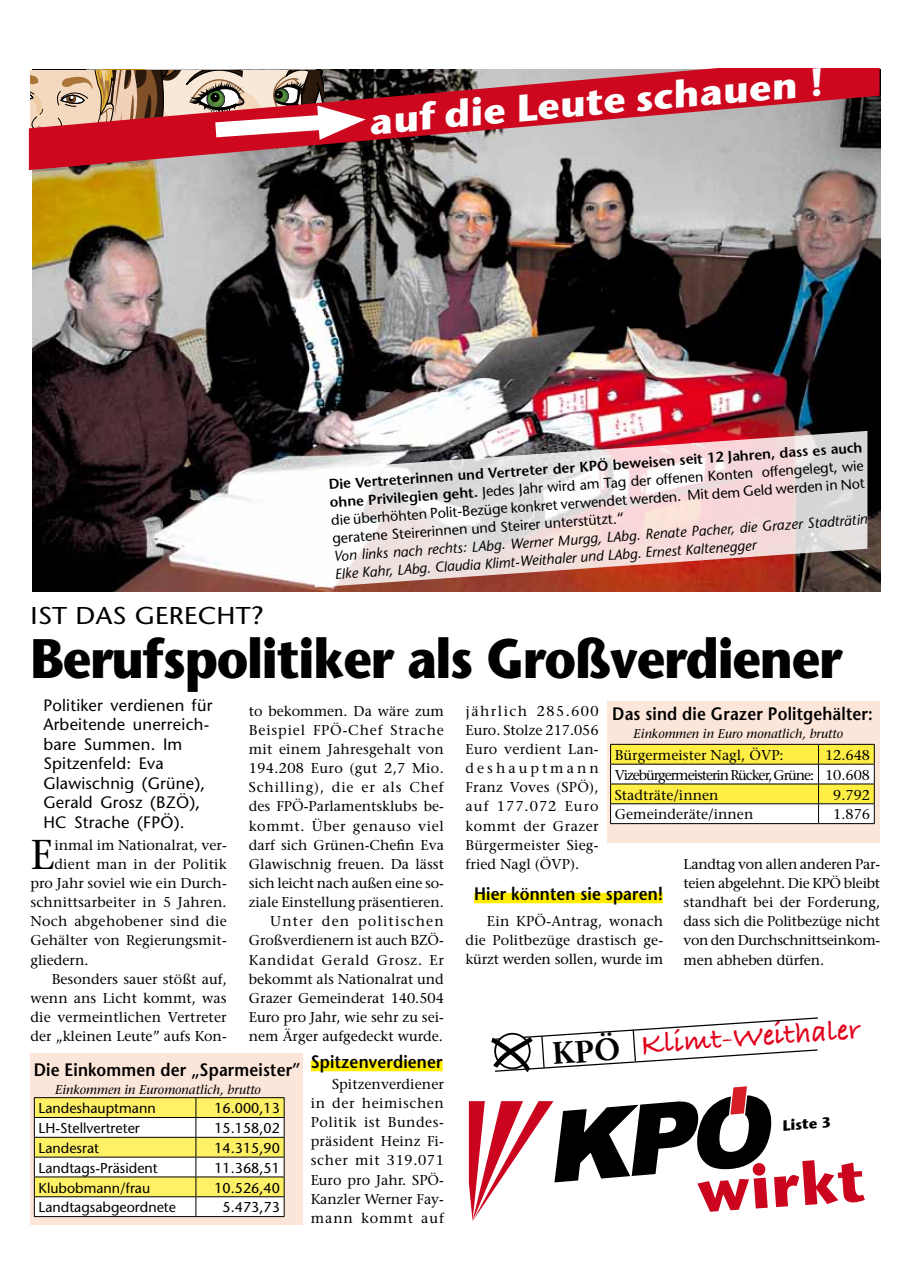
<style>
.page{position:relative;width:910px;height:1276px;background:#fff}
.page>*{position:absolute;margin:0;border:0;box-sizing:border-box;transform-origin:0 0}
.t1{font:700 60.15px "Stone Sans ITC";color:#cc051f}
.t2{font:700 55.5px "Stone Sans";letter-spacing:-.025em;color:#000;scale:.9 1}
.t3{font:41.55px "Stone Serif";color:#000}
.t4{font:700 37.95px "Stone Sans ITC";color:#fff}
.t5{font:30.45px "Bradley Hand ITCTT Bold";color:#e2001a}
.t6{font:24.3px "Stone Sans";letter-spacing:.01em;color:#000;scale:1.11 1}
.t7{font:600 18px "Stone Sans";letter-spacing:.01em;color:#000;scale:.9 1}
.t8{font:16.5px/19.5px "Stone Sans";letter-spacing:.015em;color:#000}
.t9{font:700 14.85px "Stone Sans ITC";color:#000}
.t10{font:14.25px/19.2px "Stone Serif";color:#000;text-align:justify}
.t11{font:14.25px/18px "Stone Sans";color:#000;text-align:justify}
.t12{font:italic 14.25px/18px "Stone Sans";color:#000}
.t13{font:14.25px "Stone Serif";letter-spacing:.025em;color:#000}
.t14{font:italic 12.75px "Stone Serif";color:#000}
.s1{font-weight:600}
.s2{font-family:"Adobe Caslon";font-weight:700;color:#000}
</style>
<div class="page">
<img style="left:32px;top:170px;width:848px;height:421px">
<svg style="left:29px;top:68px;width:851px;height:102px;background:#ac5f67"></svg>
<svg style="left:469px;top:1086px;width:303px;height:135px"></svg>
<div style="left:311px;top:1060px;width:132px;height:11px;background:#ffed00"></div>
<div style="left:474px;top:893px;width:189px;height:10px;background:#ffed00"></div>
<div style="left:30px;top:1053px;width:272px;height:172px;background:#fce5d9"></div>
<svg style="left:34px;top:1097px;width:251px;height:119px;background:#efe8a7"></svg>
<hr style="left:34px;top:1216px;width:162px;height:1px;background:#000">
<hr style="left:196px;top:1216px;width:89px;height:1px;background:#000">
<svg style="left:315px;top:431px;width:552px;height:156px"></svg>
<svg style="left:491px;top:1017px;width:327px;height:55px"></svg>
<svg style="left:31px;top:70px;width:335px;height:76px;background:#bd716c"></svg>
<div style="left:607px;top:701px;width:272px;height:141px;background:#fce5d9"></div>
<svg style="left:610px;top:744px;width:265px;height:79px;background:#eee697"></svg>
<hr style="left:610px;top:823px;width:208px;height:1px;background:#000">
<hr style="left:818px;top:823px;width:57px;height:1px;background:#000">
<h3 class="t4" style="left:366px;top:88px;width:459px;rotate:-5deg">auf die Leute schauen !</h3>
<p class="t11" style="left:328px;top:475px;width:537px;rotate:-4deg"><span class="s1">Die Vertreterinnen und Vertreter der KPÖ beweisen seit 12 Jahren, dass es auch ohne Privilegien geht.</span> Jedes Jahr wird am Tag der offenen Konten offengelegt, wie die überhöhten Polit-Bezüge konkret verwendet werden. Mit dem Geld werden in Not geratene Steirerinnen und Steirer unterstützt.“</p>
<p class="t12" style="left:333px;top:547px;width:536px;rotate:-4deg">Von links nach rechts: LAbg. Werner Murgg, LAbg. Renate Pacher, die Grazer Stadträtin<br>Elke Kahr, LAbg. Claudia Klimt-Weithaler und LAbg. Ernest Kaltenegger</p>
<h3 class="t6" style="left:31px;top:600px;width:211px">IST DAS GERECHT?</h3>
<h2 class="t2" style="left:31px;top:623px;width:903px">Berufspolitiker als Großverdiener</h2>
<p class="t8" style="left:43px;top:695px;width:171px">Politiker verdienen für<br>Arbeitende unerreich&shy;bare Summen. Im<br>Spitzenfeld: Eva<br>Glawischnig (Grüne),<br>Gerald Grosz (BZÖ),<br>HC Strache (FPÖ).</p>
<p class="t10" style="left:249px;top:701px;width:197px;text-align:right">to bekommen. Da wäre zum<br>Beispiel FPÖ-Chef Strache mit einem Jahresgehalt von<br>194.208 Euro (gut 2,7 Mio.<br>Schilling), die er als Chef des FPÖ-Parlamentsklubs be&shy;kommt. Über genauso viel darf sich Grünen-Chefin Eva<br>Glawischnig freuen. Da lässt sich leicht nach außen eine so&shy;ziale Einstellung präsentieren.<br>Unter den politischen<br>Großverdienern ist auch BZÖ-<br>Kandidat Gerald Grosz. Er bekommt als Nationalrat und<br>Grazer Gemeinderat 140.504<br>Euro pro Jahr, wie sehr zu sei&shy;nem Ärger aufgedeckt wurde.</p>
<p class="t7" style="left:311px;top:1050px;width:148px">Spitzenverdiener</p>
<p class="t10" style="left:311px;top:1074px;width:135px;text-indent:21px">Spitzenverdiener in der heimischen Politik ist Bundes&shy;präsident Heinz Fi&shy;scher mit 319.071<br>Euro pro Jahr. SPÖ-Kanzler Werner Fay&shy;mann kommt auf</p>
<p class="t10" style="left:466px;top:701px;width:135px">jährlich 285.600<br>Euro. Stolze 217.056<br>Euro verdient Lan&shy;deshauptmann Franz Voves (SPÖ), auf 177.072 Euro kommt der Grazer Bürgermeister Sieg&shy;fried Nagl (ÖVP).</p>
<p class="t7" style="left:474px;top:882px;width:211px">Hier könnten sie sparen!</p>
<p class="t10" style="left:466px;top:911px;width:199px;text-indent:21px">Ein KPÖ-Antrag, wonach die Politbezüge drastisch ge&shy;kürzt werden sollen, wurde im</p>
<p class="t7" style="left:612px;top:703px;width:291px">Das sind die Grazer Politgehälter:</p>
<p class="t14" style="left:634px;top:726px;width:211px">Einkommen in Euro monatlich, brutto</p>
<p class="t10" style="left:615px;top:745px;width:170px">Bürgermeister Nagl, ÖVP:</p>
<p class="t10" style="left:615px;top:745px;width:257px;line-height:19.8px;text-indent:210px">12.648<br>Vizebürgermeisterin Rücker, Grüne: 10.608<br>Stadträte/innen</p>
<p class="t10" style="left:833px;top:785px;width:38px">9.792</p>
<p class="t10" style="left:615px;top:804px;width:140px">Gemeinderäte/innen</p>
<p class="t10" style="left:833px;top:804px;width:38px">1.876</p>
<h3 class="t3" style="left:30px;top:829px;width:25px">E</h3>
<p class="t10" style="left:54px;top:835px;width:174px">inmal im Nationalrat, ver-</p>
<p class="t10" style="left:683px;top:854px;width:198px">Landtag von allen anderen Par&shy;teien abgelehnt. Die KPÖ bleibt standhaft bei der Forderung, dass sich die Politbezüge nicht von den Durchschnittseinkom&shy;men abheben dürfen.</p>
<p class="t10" style="left:54px;top:854px;width:174px">dient man in der Politik</p>
<p class="t10" style="left:30px;top:873px;width:198px">pro Jahr soviel wie ein Durch-</p>
<p class="t10" style="left:30px;top:892px;width:198px">schnittsarbeiter in 5 Jahren.</p>
<p class="t13" style="left:30px;top:912px;width:198px">Noch abgehobener sind die</p>
<p class="t10" style="left:30px;top:930px;width:198px">Gehälter von Regierungsmit-</p>
<p class="t10" style="left:30px;top:950px;width:60px">gliedern.</p>
<p class="t10" style="left:52px;top:969px;width:177px">Besonders sauer stößt auf,</p>
<p class="t10" style="left:30px;top:988px;width:198px">wenn ans Licht kommt, was</p>
<p class="t10" style="left:30px;top:1007px;width:198px">die vermeintlichen Vertreter</p>
<p class="t10" style="left:30px;top:1026px;width:198px">der „kleinen Leute” aufs Kon-</p>
<h3 class="t5" style="left:550px;top:1027px;width:311px;rotate:-4deg"><span class="s2">KPÖ</span> Klimt-Weithaler</h3>
<p class="t7" style="left:34px;top:1058px;width:298px">Die Einkommen der „Sparmeister”</p>
<p class="t14" style="left:55px;top:1082px;width:207px">Einkommen in Euromonatlich, brutto</p>
<p class="t11" style="left:39px;top:1099px;width:119px">Landeshauptmann</p>
<p class="t11" style="left:214px;top:1099px;width:67px">16.000,13</p>
<p class="t11" style="left:39px;top:1119px;width:103px">LH-Stellvertreter</p>
<p class="t11" style="left:214px;top:1119px;width:67px">15.158,02</p>
<p class="t11" style="left:39px;top:1138px;width:62px">Landesrat</p>
<p class="t11" style="left:214px;top:1138px;width:67px">14.315,90</p>
<p class="t11" style="left:39px;top:1158px;width:121px">Landtags-Präsident</p>
<p class="t11" style="left:214px;top:1158px;width:67px">11.368,51</p>
<p class="t11" style="left:39px;top:1178px;width:113px">Klubobmann/frau</p>
<p class="t11" style="left:214px;top:1178px;width:67px">10.526,40</p>
<p class="t11" style="left:39px;top:1198px;width:139px">Landtagsabgeordnete</p>
<p class="t11" style="left:223px;top:1198px;width:59px">5.473,73</p>
<p class="t9" style="left:781px;top:1113px;width:51px;rotate:-5deg">Liste 3</p>
<h1 class="t1" style="left:694px;top:1138px;width:169px;rotate:-4deg">wirkt</h1>
</div>
